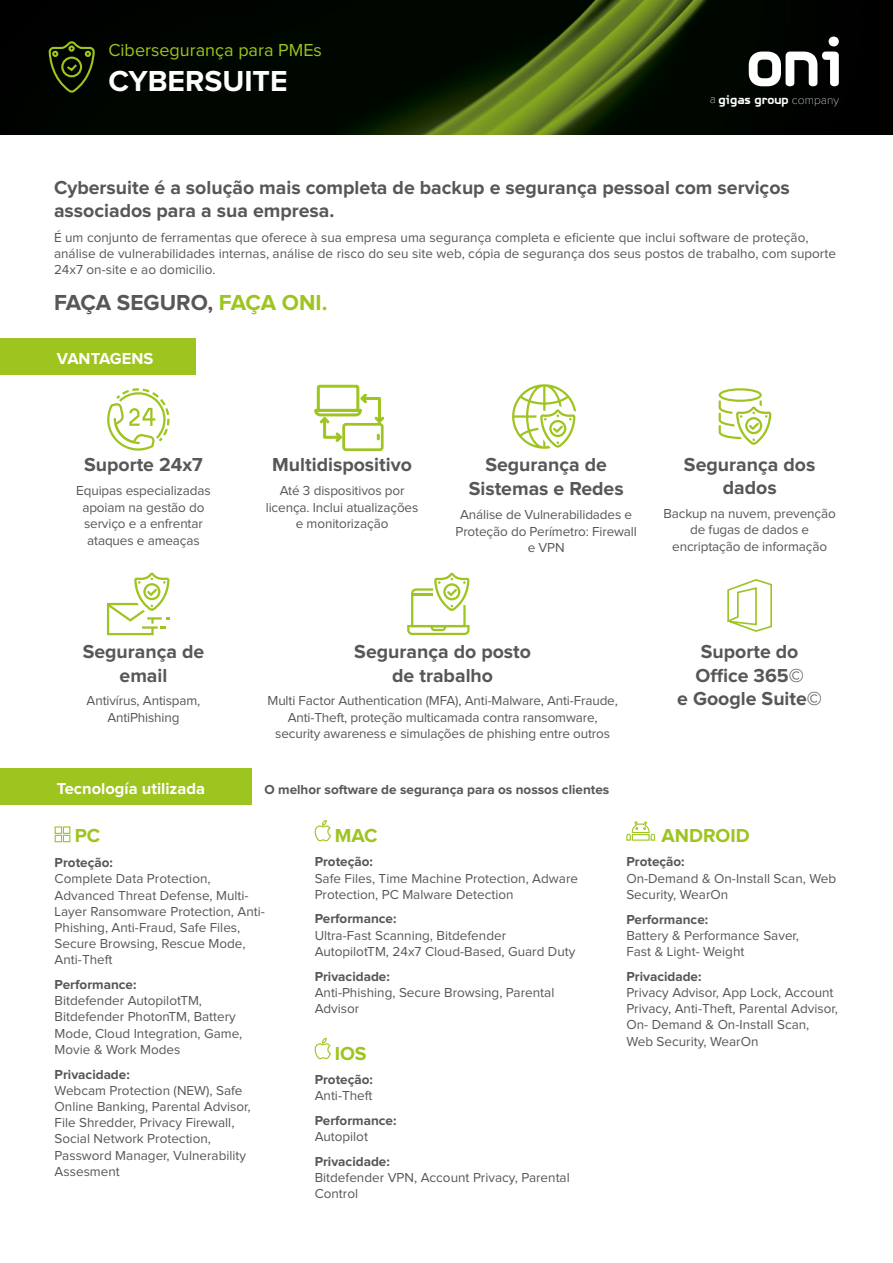
<style>
.page{position:relative;width:893px;height:1263px;background:#fff}
.page>*{position:absolute;margin:0;border:0;box-sizing:border-box;transform-origin:0 0}
.t1{font:700 30px "Proxima Nova";color:#fff}
.t2{font:700 22.5px "Proxima Nova";color:#575756}
.t3{font:700 19.5px/23.4px "Proxima Nova";color:#575756;text-align:center}
.t4{font:700 19.5px "Proxima Nova";color:#9dc41f}
.t5{font:18px "Proxima Nova";color:#9dc41f}
.t6{font:700 16.5px "Proxima Nova";color:#fff}
.t7{font:13.5px/16.2px "Proxima Nova";color:#575756}
.t8{font:700 13.5px "Proxima Nova";color:#575756}
.t9{font:700 13.35px "PF Isotext Pro";color:#fff}
.s1{font-family:"Proxima Nova T";font-weight:100;font-size:11.7px}
.s2{color:#9dc41f}
</style>
<div class="page">
<img style="left:0;top:0;width:893px;height:135px">
<svg style="left:48px;top:39px;width:48px;height:56px;background:#202a06"></svg>
<svg style="left:749px;top:37px;width:90px;height:49px"></svg>
<svg style="left:512px;top:384px;width:64px;height:65px"></svg>
<div style="left:0;top:338px;width:196px;height:36px;background:#9dc41f"></div>
<div style="left:0;top:769px;width:251px;height:36px;background:#9dc41f"></div>
<svg style="left:314px;top:820px;width:17px;height:22px"></svg>
<svg style="left:314px;top:1037px;width:17px;height:23px"></svg>
<div style="left:63px;top:826px;width:7px;height:8px;border:1px solid #9dc41f"></div>
<div style="left:63px;top:835px;width:7px;height:7px;border:1px solid #9dc41f"></div>
<div style="left:55px;top:826px;width:7px;height:8px;border:1px solid #9dc41f"></div>
<div style="left:55px;top:835px;width:7px;height:7px;border:1px solid #9dc41f"></div>
<svg style="left:626px;top:821px;width:30px;height:20px"></svg>
<svg style="left:727px;top:580px;width:45px;height:52px"></svg>
<svg style="left:107px;top:573px;width:63px;height:62px"></svg>
<svg style="left:407px;top:573px;width:63px;height:62px"></svg>
<svg style="left:719px;top:388px;width:52px;height:57px"></svg>
<svg style="left:107px;top:388px;width:62px;height:63px"></svg>
<svg style="left:315px;top:385px;width:69px;height:66px"></svg>
<h3 class="t5" style="left:108px;top:42px;width:215px">Cibersegurança para PMEs</h3>
<h1 class="t1" style="left:108px;top:67px;width:181px">CYBERSUITE</h1>
<p class="t9" style="left:710px;top:91px;width:131px"><span class="s1">a</span> gigas group <span class="s1">company</span></p>
<h3 class="t3" style="left:54px;top:176px;width:737px;text-align:left">Cybersuite é a solução mais completa de backup e segurança pessoal com serviços associados para a sua empresa.</h3>
<p class="t7" style="left:54px;top:230px;width:783px">É um conjunto de ferramentas que oferece à sua empresa uma segurança completa e eficiente que inclui software de proteção, análise de vulnerabilidades internas, análise de risco do seu site web, cópia de segurança dos seus postos de trabalho, com suporte<br>24x7 on-site e ao domicilio.</p>
<h2 class="t2" style="left:54px;top:292px;width:275px">FAÇA SEGURO, <span class="s2">FAÇA ONI.</span></h2>
<p class="t6" style="left:57px;top:350px;width:98px">VANTAGENS</p>
<h3 class="t3" style="left:684px;top:453px;width:133px">Segurança dos</h3>
<h3 class="t3" style="left:272px;top:454px;width:141px">Multidispositivo</h3>
<h3 class="t3" style="left:84px;top:454px;width:120px">Suporte 24x7</h3>
<h3 class="t3" style="left:469px;top:454px;width:156px">Segurança de<br>Sistemas e Redes</h3>
<p class="t7" style="left:76px;top:483px;width:136px">Equipas especializadas</p>
<h3 class="t3" style="left:723px;top:477px;width:55px">dados</h3>
<p class="t7" style="left:82px;top:499px;width:124px">apoiam na gestão do serviço e a enfrentar ataques e ameaças</p>
<p class="t7" style="left:266px;top:483px;width:154px;text-align:center">Até 3 dispositivos por licença. Inclui atualizações e monitorização</p>
<p class="t7" style="left:663px;top:505px;width:174px;text-align:center">Backup na nuvem, prevenção de fugas de dados e encriptação de informação</p>
<p class="t7" style="left:456px;top:507px;width:183px;text-align:center">Análise de Vulnerabilidades e<br>Proteção do Perímetro: Firewall e VPN</p>
<h3 class="t3" style="left:83px;top:641px;width:123px">Segurança de email</h3>
<h3 class="t3" style="left:677px;top:641px;width:146px">Suporte do<br>Office 365©<br>e Google Suite©</h3>
<h3 class="t3" style="left:354px;top:641px;width:178px">Segurança do posto de trabalho</h3>
<p class="t7" style="left:87px;top:693px;width:115px;text-align:center">Antivírus, Antispam,<br>AntiPhishing</p>
<p class="t7" style="left:268px;top:693px;width:352px;text-align:center">Multi Factor Authentication (MFA), Anti-Malware, Anti-Fraude,<br>Anti-Theft, proteção multicamada contra ransomware, security awareness e simulações de phishing entre outros</p>
<p class="t6" style="left:57px;top:781px;width:150px">Tecnología utilizada</p>
<p class="t8" style="left:264px;top:783px;width:346px">O melhor software de segurança para os nossos clientes</p>
<h3 class="t4" style="left:75px;top:827px;width:27px">PC</h3>
<p class="t8" style="left:55px;top:856px;width:60px">Proteção:</p>
<p class="t7" style="left:55px;top:871px;width:212px">Complete Data Protection,<br>Advanced Threat Defense, Multi-<br>Layer Ransomware Protection, Anti-<br>Phishing, Anti-Fraud, Safe Files,<br>Secure Browsing, Rescue Mode,<br>Anti-Theft</p>
<p class="t8" style="left:55px;top:978px;width:83px">Performance:</p>
<p class="t7" style="left:55px;top:993px;width:189px">Bitdefender AutopilotTM,<br>Bitdefender PhotonTM, Battery<br>Mode, Cloud Integration, Game,<br>Movie &amp; Work Modes</p>
<p class="t8" style="left:55px;top:1068px;width:77px">Privacidade:</p>
<p class="t7" style="left:55px;top:1083px;width:197px">Webcam Protection (NEW), Safe<br>Online Banking, Parental Advisor,<br>File Shredder, Privacy Firewall,<br>Social Network Protection,<br>Password Manager, Vulnerability<br>Assesment</p>
<h3 class="t4" style="left:335px;top:826px;width:44px">MAC</h3>
<p class="t8" style="left:315px;top:856px;width:60px">Proteção:</p>
<p class="t7" style="left:315px;top:870px;width:265px">Safe Files, Time Machine Protection, Adware<br>Protection, PC Malware Detection</p>
<p class="t8" style="left:315px;top:913px;width:83px">Performance:</p>
<p class="t7" style="left:315px;top:928px;width:262px">Ultra-Fast Scanning, Bitdefender<br>AutopilotTM, 24x7 Cloud-Based, Guard Duty</p>
<p class="t8" style="left:315px;top:970px;width:77px">Privacidade:</p>
<p class="t7" style="left:315px;top:985px;width:241px">Anti-Phishing, Secure Browsing, Parental<br>Advisor</p>
<h3 class="t4" style="left:335px;top:1044px;width:33px">IOS</h3>
<p class="t8" style="left:315px;top:1073px;width:60px">Proteção:</p>
<p class="t7" style="left:315px;top:1088px;width:59px">Anti-Theft</p>
<p class="t8" style="left:315px;top:1114px;width:83px">Performance:</p>
<p class="t7" style="left:315px;top:1129px;width:55px">Autopilot</p>
<p class="t8" style="left:315px;top:1155px;width:77px">Privacidade:</p>
<p class="t7" style="left:315px;top:1170px;width:257px">Bitdefender VPN, Account Privacy, Parental<br>Control</p>
<h3 class="t4" style="left:661px;top:826px;width:90px">ANDROID</h3>
<p class="t8" style="left:626px;top:856px;width:60px">Proteção:</p>
<p class="t7" style="left:626px;top:871px;width:211px">On-Demand &amp; On-Install Scan, Web<br>Security, WearOn</p>
<p class="t8" style="left:626px;top:913px;width:83px">Performance:</p>
<p class="t7" style="left:626px;top:928px;width:174px">Battery &amp; Performance Saver,<br>Fast &amp; Light- Weight</p>
<p class="t8" style="left:626px;top:970px;width:77px">Privacidade:</p>
<p class="t7" style="left:626px;top:985px;width:213px">Privacy Advisor, App Lock, Account<br>Privacy, Anti-Theft, Parental Advisor,<br>On- Demand &amp; On-Install Scan,<br>Web Security, WearOn</p>
</div>
